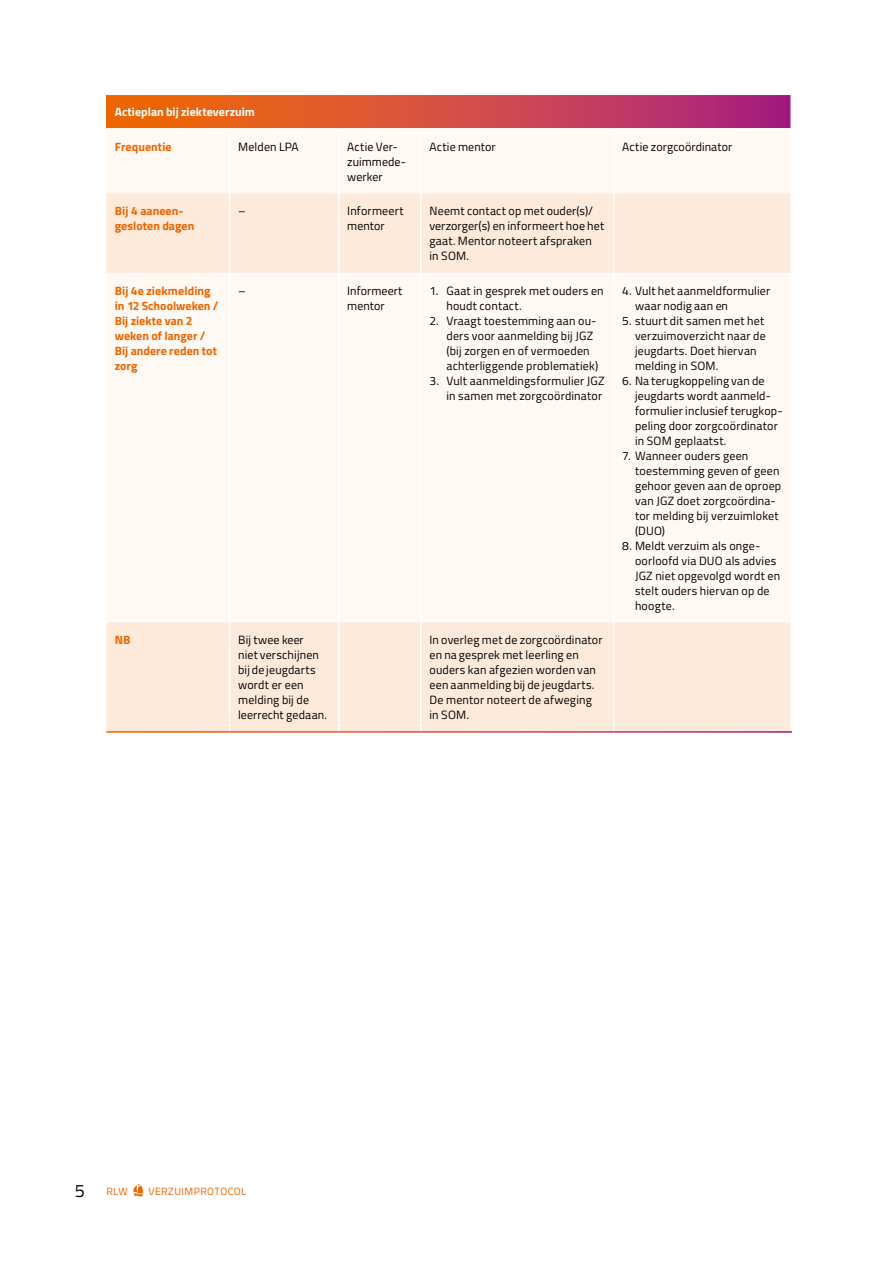
<style>
.page{position:relative;width:893px;height:1263px;background:#fff}
.page>*{position:absolute;margin:0;border:0;box-sizing:border-box;transform-origin:0 0}
.t1{font:12px/15px "Titillium";letter-spacing:.015em;color:#000}
.t2{font:700 12px/15px "Titillium";letter-spacing:.005em;color:#ec6500}
.t3{font:700 12px "Titillium";letter-spacing:.005em;color:#fff}
.t4{font:10.5px "Titillium";letter-spacing:.04em;color:#ec6500}
.s1{font-size:18px;color:#000}
</style>
<div class="page">
<svg style="left:133px;top:1184px;width:10px;height:12px"></svg>
<div style="left:106px;top:94px;width:685px;height:35px;background:linear-gradient(to right,#f77100,#aa2486)"></div>
<div style="left:107px;top:130px;width:683px;height:63px;background:#fff8f3"></div>
<svg style="left:106px;top:193px;width:684px;height:538px;fill:#fff8f3"></svg>
<hr style="left:229px;top:130px;width:1px;height:63px;background:#fff">
<hr style="left:338px;top:130px;width:1px;height:63px;background:#fff">
<hr style="left:420px;top:130px;width:2px;height:63px;background:#fff">
<hr style="left:613px;top:130px;width:1px;height:63px;background:#fff">
<hr style="left:229px;top:193px;width:1px;height:80px;background:#fff">
<hr style="left:338px;top:193px;width:1px;height:80px;background:#fff">
<hr style="left:420px;top:193px;width:2px;height:80px;background:#fff">
<hr style="left:613px;top:193px;width:1px;height:80px;background:#fff">
<hr style="left:229px;top:273px;width:1px;height:349px;background:#fff">
<hr style="left:338px;top:273px;width:1px;height:349px;background:#fff">
<hr style="left:420px;top:273px;width:2px;height:349px;background:#fff">
<hr style="left:613px;top:273px;width:1px;height:349px;background:#fff">
<hr style="left:229px;top:622px;width:1px;height:109px;background:#fff">
<hr style="left:338px;top:622px;width:1px;height:109px;background:#fff">
<hr style="left:420px;top:622px;width:2px;height:109px;background:#fff">
<hr style="left:613px;top:622px;width:1px;height:109px;background:#fff">
<hr style="left:106px;top:94px;width:124px;height:1px;background:#fff">
<hr style="left:230px;top:94px;width:109px;height:1px;background:#fff">
<hr style="left:339px;top:94px;width:82px;height:1px;background:#fff">
<hr style="left:421px;top:94px;width:193px;height:1px;background:#fff">
<hr style="left:614px;top:94px;width:178px;height:1px;background:#fff">
<hr style="left:790px;top:95px;width:2px;height:33px;background:#fff">
<hr style="left:106px;top:128px;width:124px;height:2px;background:#fff">
<hr style="left:230px;top:128px;width:109px;height:2px;background:#fff">
<hr style="left:339px;top:128px;width:82px;height:2px;background:#fff">
<hr style="left:421px;top:128px;width:193px;height:2px;background:#fff">
<hr style="left:614px;top:128px;width:178px;height:2px;background:#fff">
<p class="t3" style="left:115px;top:103px;width:142px">Actieplan bij ziekteverzuim</p>
<p class="t2" style="left:115px;top:138px;width:58px">Frequentie</p>
<p class="t1" style="left:238px;top:138px;width:62px">Melden LPA</p>
<p class="t1" style="left:347px;top:138px;width:60px">Actie Ver&shy;zuimmede&shy;werker</p>
<p class="t1" style="left:429px;top:138px;width:68px">Actie mentor</p>
<p class="t1" style="left:622px;top:138px;width:111px">Actie zorgcoördinator</p>
<p class="t2" style="left:115px;top:203px;width:81px">Bij 4 aaneen&shy;gesloten dagen</p>
<p class="t1" style="left:238px;top:203px;width:9px">–</p>
<p class="t1" style="left:347px;top:203px;width:58px">Informeert mentor</p>
<p class="t1" style="left:429px;top:203px;width:176px">Neemt contact op met ouder(s)/ verzorger(s) en informeert hoe het gaat. Mentor noteert afspraken<br>in SOM.</p>
<p class="t2" style="left:115px;top:282px;width:105px">Bij 4e ziekmelding in 12 Schoolweken /<br>Bij ziekte van 2 weken of langer /<br>Bij andere reden tot zorg</p>
<p class="t1" style="left:238px;top:282px;width:9px">–</p>
<p class="t1" style="left:347px;top:282px;width:57px">Informeert mentor</p>
<p class="t1" style="left:446px;top:282px;width:159px;text-indent:-17px">1. Gaat in gesprek met ouders en houdt contact.</p>
<p class="t1" style="left:635px;top:282px;width:137px;text-indent:-13px">4. Vult het aanmeldformulier waar nodig aan en</p>
<p class="t1" style="left:635px;top:312px;width:132px;text-indent:-13px">5. stuurt dit samen met het verzuimoverzicht naar de jeugdarts. Doet hiervan melding in SOM.</p>
<p class="t1" style="left:635px;top:372px;width:149px;text-indent:-13px">6. Na terugkoppeling van de jeugdarts wordt aanmeld&shy;formulier inclusief terugkop&shy;peling door zorgcoördinator in SOM geplaatst.</p>
<p class="t1" style="left:635px;top:447px;width:148px;text-indent:-13px">7. Wanneer ouders geen toestemming geven of geen gehoor geven aan de oproep van JGZ doet zorgcoördina&shy;tor melding bij verzuimloket (DUO)</p>
<p class="t1" style="left:635px;top:537px;width:147px;text-indent:-13px">8. Meldt verzuim als onge&shy;oorloofd via DUO als advies<br>JGZ niet opgevolgd wordt en stelt ouders hiervan op de hoogte.</p>
<p class="t1" style="left:446px;top:312px;width:153px;text-indent:-17px">2. Vraagt toestemming aan ou&shy;ders voor aanmelding bij JGZ (bij zorgen en of vermoeden achterliggende problematiek)</p>
<p class="t1" style="left:429px;top:372px;width:177px;text-align:right">3. Vult aanmeldingsformulier JGZ in samen met zorgcoördinator</p>
<p class="t2" style="left:115px;top:632px;width:17px">NB</p>
<p class="t1" style="left:238px;top:632px;width:91px">Bij twee keer<br>niet verschijnen bij de jeugdarts wordt er een melding bij de leerrecht gedaan.</p>
<p class="t1" style="left:429px;top:632px;width:175px">In overleg met de zorgcoördinator en na gesprek met leerling en ouders kan afgezien worden van een aanmelding bij de jeugdarts.<br>De mentor noteert de afweging in SOM.</p>
<p class="t4" style="left:75px;top:1183px;width:54px"><span class="s1">5</span> RLW</p>
<p class="t4" style="left:149px;top:1183px;width:99px">VERZUIMPROTOCOL</p>
</div>
